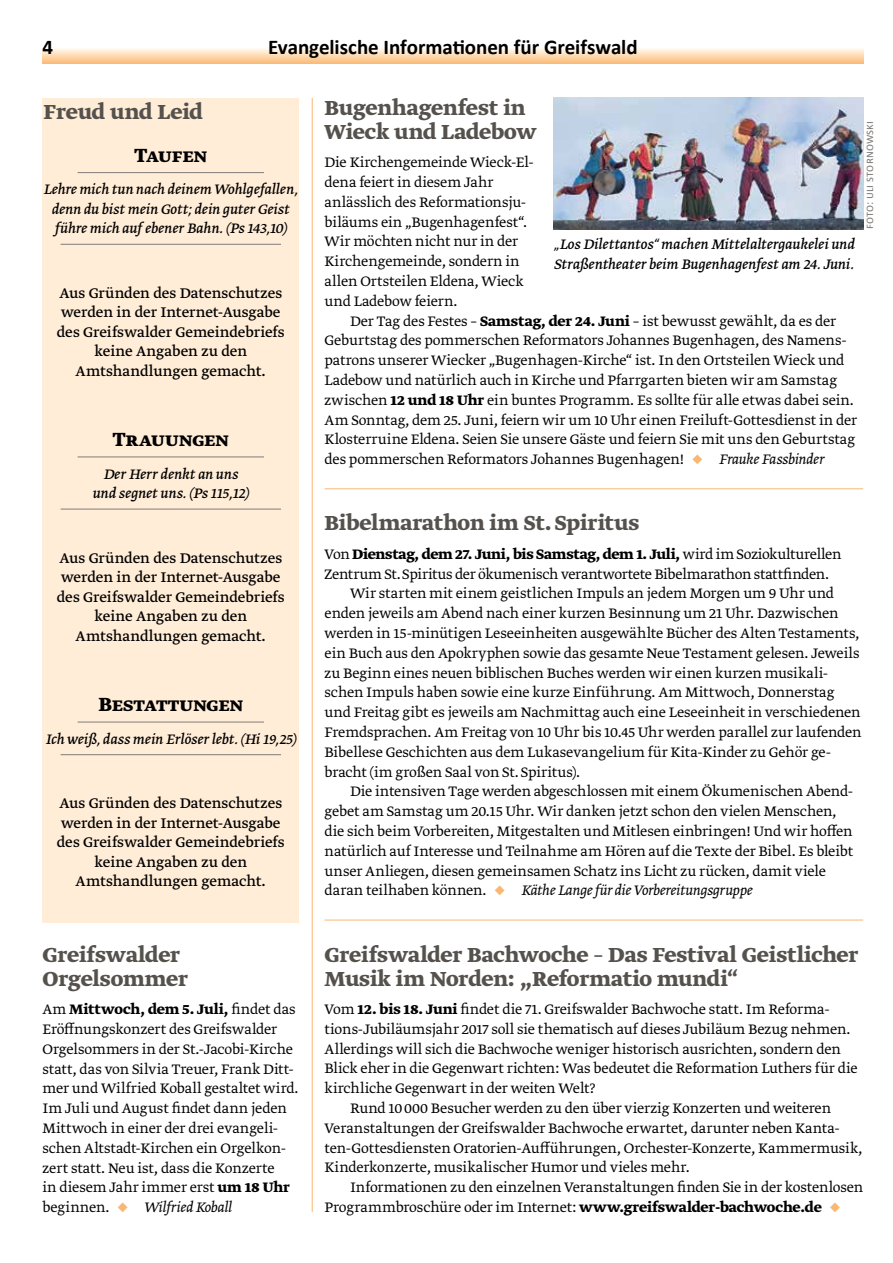
<style>
.page{position:relative;width:893px;height:1263px;background:#fff}
.page>*{position:absolute;margin:0;border:0;box-sizing:border-box;transform-origin:0 0}
.t1{font:700 24px/24px "Greta Text Std";letter-spacing:-.005em;color:#55524e}
.t2{font:700 22.5px "Greta Text Std";letter-spacing:-.005em;color:#000}
.t3{font:700 21px "Calibri";letter-spacing:-.005em;color:#000}
.t4{font:16.5px/19.5px "Greta Text Std";letter-spacing:-.005em;color:#000;text-align:center}
.t5{font:300 16.2px/19.8px "Greta Text Std";letter-spacing:-.005em;color:#000}
.t6{font:italic 16.2px/19.5px "Greta Text Std";color:#000;text-align:center}
.t7{font:700 16.2px "Greta Text Std";letter-spacing:-.02em;color:#000}
.t8{font:italic 300 16.2px "Greta Text Std";letter-spacing:-.015em;color:#000}
.t9{font:12px "Calibri";letter-spacing:.01em;color:#7f7c7a}
.s1{font-weight:700}
.s2{color:#f9b771}
.s3{font-style:italic}
.s4{font-weight:300}
.s5{font-style:normal}
</style>
<div class="page">
<svg style="left:43px;top:48px;width:820px;height:16px;background:#fdd9b1"></svg>
<div style="left:43px;top:98px;width:256px;height:824px;background:#ffedd7"></div>
<hr style="left:78px;top:172px;width:186px;height:1px;background:#7f7c7a">
<hr style="left:61px;top:244px;width:220px;height:1px;background:#7f7c7a">
<hr style="left:78px;top:457px;width:186px;height:1px;background:#7f7c7a">
<hr style="left:61px;top:509px;width:220px;height:1px;background:#7f7c7a">
<hr style="left:78px;top:722px;width:186px;height:1px;background:#7f7c7a">
<hr style="left:61px;top:754px;width:220px;height:1px;background:#7f7c7a">
<hr style="left:312px;top:98px;width:1px;height:1114px;background:#f9b771">
<img style="left:554px;top:98px;width:309px;height:131px">
<hr style="left:325px;top:488px;width:538px;height:1px;background:#f9b771">
<hr style="left:325px;top:920px;width:538px;height:1px;background:#f9b771">
<p class="t3" style="left:43px;top:34px;width:12px">4</p>
<p class="t3" style="left:268px;top:34px;width:371px">Evangelische Informationen für Greifswald</p>
<h1 class="t1" style="left:44px;top:101px;width:161px">Freud und Leid</h1>
<h2 class="t2" style="left:134px;top:142px;width:74px">Taufen</h2>
<p class="t6" style="left:44px;top:181px;width:256px">Lehre mich tun nach deinem Wohlgefallen, denn du bist mein Gott; dein guter Geist führe mich auf ebener Bahn. (Ps 143,10)</p>
<p class="t4" style="left:57px;top:284px;width:229px">Aus Gründen des Datenschutzes werden in der Internet-Ausgabe des Greifswalder Gemeindebriefs keine Angaben zu den<br>Amtshandlungen gemacht.</p>
<h2 class="t2" style="left:113px;top:426px;width:118px">Trauungen</h2>
<p class="t6" style="left:93px;top:465px;width:158px">Der Herr denkt an uns und segnet uns. (Ps 115,12)</p>
<h1 class="t1" style="left:325px;top:97px;width:214px">Bugenhagenfest in<br>Wieck und Ladebow</h1>
<p class="t5" style="left:325px;top:153px;width:211px">Die Kirchengemeinde Wieck-El&shy;dena feiert in diesem Jahr anlässlich des Reformationsju&shy;biläums ein „Bugenhagenfest“.<br>Wir möchten nicht nur in der<br>Kirchengemeinde, sondern in allen Ortsteilen Eldena, Wieck und Ladebow feiern.</p>
<p class="t5" style="left:325px;top:312px;width:534px;text-indent:26px">Der Tag des Festes – <span class="s1">Samstag, der 24. Juni</span> – ist bewusst gewählt, da es der Geburtstag des pommerschen Reformators Johannes Bugenhagen, des Namens&shy;patrons unserer Wiecker „Bugenhagen-Kirche“ ist. In den Ortsteilen Wieck und Ladebow und natürlich auch in Kirche und Pfarrgarten bieten wir am Samstag zwischen <span class="s1">12 und 18 Uhr</span> ein buntes Programm. Es sollte für alle etwas dabei sein.<br>Am Sonntag, dem 25. Juni, feiern wir um 10 Uhr einen Freiluft-Gottesdienst in der Klosterruine Eldena. Seien Sie unsere Gäste und feiern Sie mit uns den Geburtstag des pommerschen Reformators Johannes Bugenhagen! <span class="s2">◆</span> <span class="s3">Frauke Fassbinder</span></p>
<p class="t6" style="left:554px;top:235px;width:302px;text-align:left">„Los Dilettantos“ machen Mittelaltergaukelei und<br>Straßentheater beim Bugenhagenfest am 24. Juni.</p>
<p class="t9" style="left:862px;top:229px;width:110px;rotate:-90deg">foto: uli stornowski</p>
<p class="t4" style="left:57px;top:549px;width:229px">Aus Gründen des Datenschutzes werden in der Internet-Ausgabe des Greifswalder Gemeindebriefs keine Angaben zu den<br>Amtshandlungen gemacht.</p>
<h2 class="t2" style="left:98px;top:691px;width:146px">Bestattungen</h2>
<p class="t6" style="left:46px;top:730px;width:252px">Ich weiß, dass mein Erlöser lebt. (Hi 19,25)</p>
<p class="t4" style="left:57px;top:794px;width:229px">Aus Gründen des Datenschutzes werden in der Internet-Ausgabe des Greifswalder Gemeindebriefs keine Angaben zu den<br>Amtshandlungen gemacht.</p>
<h1 class="t1" style="left:43px;top:944px;width:147px">Greifswalder<br>Orgelsommer</h1>
<p class="t5" style="left:43px;top:1000px;width:258px">Am <span class="s1">Mittwoch, dem 5. Juli,</span> findet das Eröffnungskonzert des Greifswalder Orgelsommers in der St.-Jacobi-Kirche statt, das von Silvia Treuer, Frank Ditt&shy;mer und Wilfried Koball gestaltet wird.<br>Im Juli und August findet dann jeden Mittwoch in einer der drei evangeli&shy;schen Altstadt-Kirchen ein Orgelkon&shy;zert statt. Neu ist, dass die Konzerte<br>in diesem Jahr immer erst <span class="s1">um 18 Uhr </span>beginnen. <span class="s2">◆</span> <span class="s3">Wilfried Koball</span></p>
<h1 class="t1" style="left:325px;top:512px;width:316px">Bibelmarathon im St. Spiritus</h1>
<p class="t7" style="left:325px;top:544px;width:518px"><span class="s4">Von</span> Dienstag, dem 27. Juni, bis Samstag, dem 1. Juli, <span class="s4">wird im Soziokulturellen</span></p>
<p class="t5" style="left:325px;top:565px;width:506px">Zentrum St.Spiritus der ökumenisch verantwortete Bibelmarathon stattfinden.</p>
<p class="t5" style="left:350px;top:584px;width:485px">Wir starten mit einem geistlichen Impuls an jedem Morgen um 9 Uhr und</p>
<p class="t5" style="left:325px;top:604px;width:515px">enden jeweils am Abend nach einer kurzen Besinnung um 21 Uhr. Dazwischen</p>
<p class="t5" style="left:325px;top:624px;width:536px">werden in 15-minütigen Leseeinheiten ausgewählte Bücher des Alten Testaments,</p>
<p class="t5" style="left:325px;top:644px;width:536px">ein Buch aus den Apokryphen sowie das gesamte Neue Testament gelesen. Jeweils</p>
<p class="t5" style="left:325px;top:664px;width:505px">zu Beginn eines neuen biblischen Buches werden wir einen kurzen musikali-</p>
<p class="t5" style="left:325px;top:683px;width:511px">schen Impuls haben sowie eine kurze Einführung. Am Mittwoch, Donnerstag</p>
<p class="t5" style="left:325px;top:703px;width:538px">und Freitag gibt es jeweils am Nachmittag auch eine Leseeinheit in verschiedenen</p>
<p class="t5" style="left:325px;top:723px;width:539px">Fremdsprachen. Am Freitag von 10 Uhr bis 10.45 Uhr werden parallel zur laufenden</p>
<p class="t5" style="left:325px;top:743px;width:508px">Bibellese Geschichten aus dem Lukasevangelium für Kita-Kinder zu Gehör ge-</p>
<p class="t5" style="left:325px;top:763px;width:257px">bracht (im großen Saal von St. Spiritus).</p>
<p class="t5" style="left:350px;top:782px;width:505px">Die intensiven Tage werden abgeschlossen mit einem Ökumenischen Abend-</p>
<p class="t5" style="left:325px;top:802px;width:513px">gebet am Samstag um 20.15 Uhr. Wir danken jetzt schon den vielen Menschen,</p>
<p class="t5" style="left:325px;top:822px;width:530px">die sich beim Vorbereiten, Mitgestalten und Mitlesen einbringen! Und wir hoffen</p>
<p class="t5" style="left:325px;top:842px;width:530px">natürlich auf Interesse und Teilnahme am Hören auf die Texte der Bibel. Es bleibt</p>
<p class="t5" style="left:325px;top:862px;width:503px">unser Anliegen, diesen gemeinsamen Schatz ins Licht zu rücken, damit viele</p>
<p class="t8" style="left:325px;top:881px;width:429px"><span class="s5">daran teilhaben können.</span> <span class="s2">◆</span> Käthe Lange für die Vorbereitungsgruppe</p>
<h1 class="t1" style="left:325px;top:944px;width:535px">Greifswalder Bachwoche – Das Festival Geistlicher<br>Musik im Norden: „Reformatio mundi“</h1>
<p class="t5" style="left:325px;top:1000px;width:507px">Vom <span class="s1">12. bis 18. Juni</span> findet die 71. Greifswalder Bachwoche statt. Im Reforma-</p>
<p class="t5" style="left:325px;top:1020px;width:527px">tions-Jubiläumsjahr 2017 soll sie thematisch auf dieses Jubiläum Bezug nehmen.</p>
<p class="t5" style="left:325px;top:1040px;width:518px">Allerdings will sich die Bachwoche weniger historisch ausrichten, sondern den</p>
<p class="t5" style="left:325px;top:1059px;width:534px">Blick eher in die Gegenwart richten: Was bedeutet die Reformation Luthers für die</p>
<p class="t5" style="left:325px;top:1079px;width:272px">kirchliche Gegenwart in der weiten Welt?</p>
<p class="t5" style="left:350px;top:1099px;width:482px">Rund 10000 Besucher werden zu den über vierzig Konzerten und weiteren</p>
<p class="t5" style="left:325px;top:1119px;width:517px">Veranstaltungen der Greifswalder Bachwoche erwartet, darunter neben Kanta-</p>
<p class="t5" style="left:325px;top:1139px;width:539px">ten-Gottesdiensten Oratorien-Aufführungen, Orchester-Konzerte, Kammermusik,</p>
<p class="t5" style="left:325px;top:1158px;width:367px">Kinderkonzerte, musikalischer Humor und vieles mehr.</p>
<p class="t5" style="left:350px;top:1178px;width:515px">Informationen zu den einzelnen Veranstaltungen finden Sie in der kostenlosen</p>
<p class="t5" style="left:325px;top:1198px;width:517px">Programmbroschüre oder im Internet: <span class="s1">www.greifswalder-bachwoche.de</span> <span class="s2">◆</span></p>
</div>
